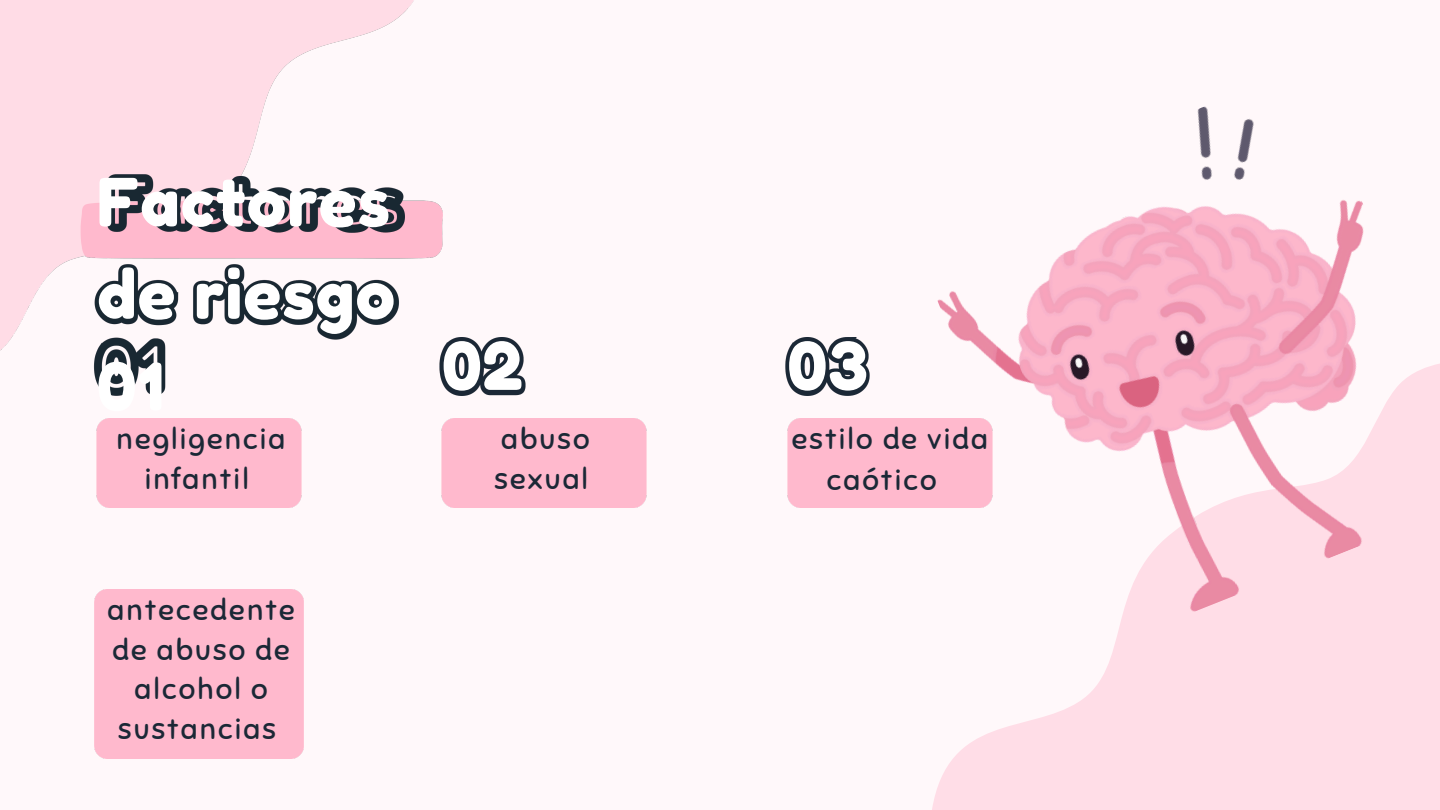
<style>
.page{position:relative;width:1440px;height:810px;background:#fff8fa}
.page>*{position:absolute;margin:0;border:0;box-sizing:border-box;transform-origin:0 0}
.t1{font:66.5px/92.2px "Fredoka One";letter-spacing:.015em;color:#fff}
.t2{font:65.4px "Fredoka One";color:#fff}
.t3{font:29.3px/39.8px "Sniglet";letter-spacing:.07em;color:#1b2836;text-align:center}
</style>
<div class="page">
<img style="left:0;top:0;width:443px;height:371px">
<div style="left:97px;top:419px;width:205px;height:88px;background:#ffb9cd"></div>
<svg style="left:932px;top:657px;width:508px;height:153px;fill:#ffdde7"></svg>
<img style="left:907px;top:106px;width:533px;height:551px">
<div style="left:95px;top:589px;width:209px;height:170px;background:#ffb9cd"></div>
<img style="left:90px;top:260px;width:313px;height:136px">
<img style="left:107px;top:174px;width:297px;height:58px">
<img style="left:440px;top:337px;width:85px;height:58px">
<div style="left:442px;top:419px;width:205px;height:88px;background:#ffb9cd"></div>
<img style="left:785px;top:337px;width:85px;height:58px">
<div style="left:788px;top:419px;width:204px;height:88px;background:#ffb9cd"></div>
<p class="t1" style="left:97px;top:156px;width:300px">Factores de riesgo</p>
<p class="t2" style="left:97px;top:347px;width:69px">01</p>
<p class="t3" style="left:117px;top:419px;width:170px">negligencia infantil</p>
<p class="t3" style="left:107px;top:590px;width:189px">antecedente de abuso de alcohol o sustancias</p>
<p class="t2" style="left:442px;top:326px;width:82px">02</p>
<p class="t2" style="left:788px;top:326px;width:82px">03</p>
<p class="t3" style="left:495px;top:419px;width:97px;text-align:left">abuso sexual</p>
<p class="t3" style="left:792px;top:419px;width:198px">estilo de vida</p>
<p class="t3" style="left:827px;top:460px;width:111px">caótico</p>
</div>
